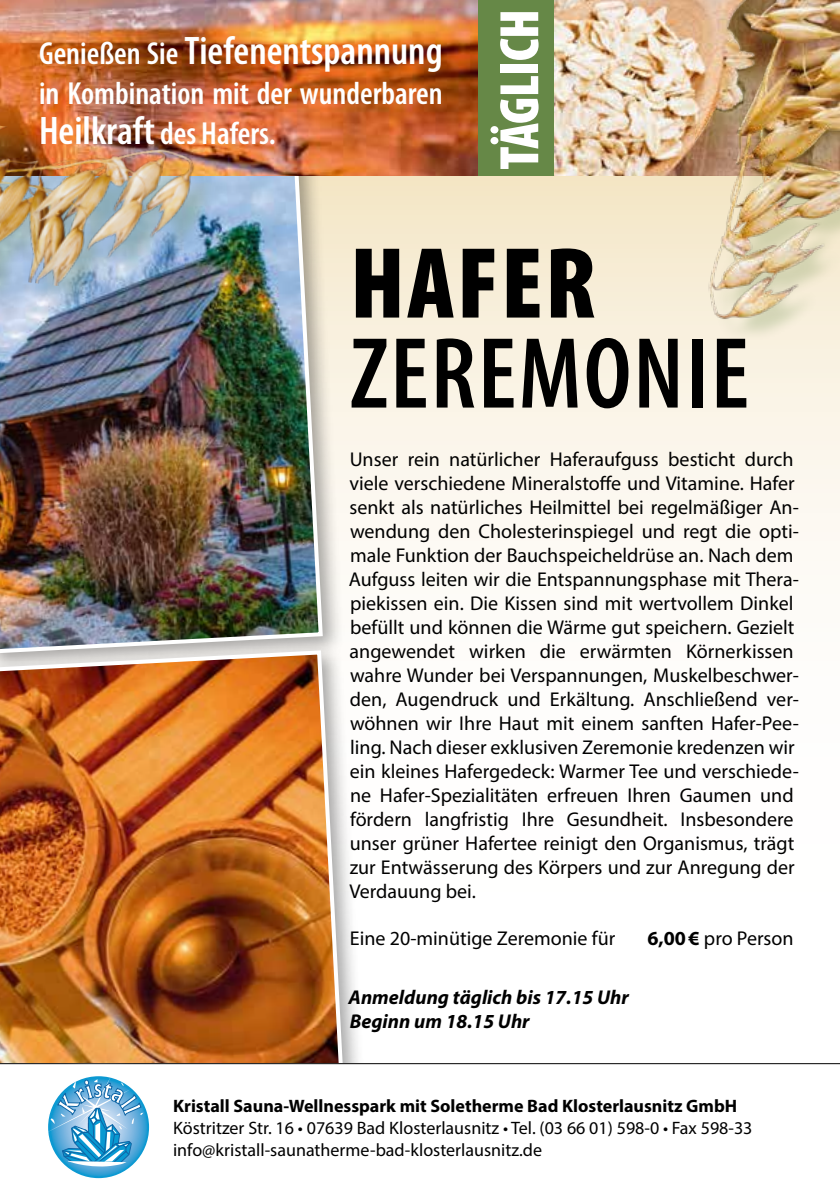
<style>
.page{position:relative;width:840px;height:1191px;background:#fff}
.page>*{position:absolute;margin:0;border:0;box-sizing:border-box;transform-origin:0 0}
.t1{font:600 condensed 102px "Myriad Pro";letter-spacing:.02em;color:#000}
.t2{font:900 condensed 102px "Myriad Pro";letter-spacing:.02em;color:#000}
.t3{font:900 condensed 56px "Myriad Pro";letter-spacing:-.01em;color:#fff}
.t4{font:600 condensed 40px "Myriad Pro";color:#fff}
.t5{font:600 condensed 32px/40px "Myriad Pro";color:#fff}
.t6{font:20px/24px "Myriad Pro";color:#000}
.t7{font:italic 700 20px/24px "Myriad Pro";color:#000}
.t8{font:18px/21.6px "Myriad Pro";color:#000}
.t9{font:700 18px "Myriad Pro";color:#000}
.s1{font-size:32px}
.s2{font-size:40px}
.s3{font-weight:700}
</style>
<div class="page">
<svg style="left:344px;top:176px;width:495px;height:385px"></svg>
<div style="left:0;top:145px;width:344px;height:530px;background:#000;opacity:.35"></div>
<img style="left:0;top:176px;width:325px;height:466px">
<div style="left:0;top:642px;width:369px;height:549px;background:#000;opacity:.35"></div>
<img style="left:0;top:648px;width:350px;height:415px">
<svg style="left:0;top:1063px;width:839px;height:128px"></svg>
<div style="left:25px;top:1053px;width:147px;height:138px;background:#fff;opacity:.75"></div>
<svg style="left:47px;top:1075px;width:103px;height:104px"></svg>
<svg style="left:45px;top:1076px;width:98px;height:90px"></svg>
<img style="left:0;top:0;width:478px;height:176px">
<img style="left:553px;top:0;width:141px;height:176px">
<div style="left:478px;top:0;width:75px;height:176px;background:#668847"></div>
<img style="left:694px;top:0;width:145px;height:377px">
<img style="left:0;top:126px;width:254px;height:182px">
<h3 class="t4" style="left:39px;top:26px;width:405px"><span class="s1">Genießen Sie</span> Tiefenentspannung</h3>
<h3 class="t5" style="left:39px;top:73px;width:405px">in Kombination mit der wunderbaren<br><span class="s2">Heilkraft</span> des Hafers.</h3>
<h2 class="t3" style="left:483px;top:169px;width:162px;rotate:-90deg">TÄGLICH</h2>
<h1 class="t2" style="left:350px;top:218px;width:247px">HAFER</h1>
<h1 class="t1" style="left:350px;top:311px;width:400px">ZEREMONIE</h1>
<p class="t6" style="left:348px;top:447px;width:451px">Unser rein natürlicher Haferaufguss besticht durch viele verschiedene Mineralstoffe und Vitamine. Hafer senkt als natürliches Heilmittel bei regelmäßiger An&shy;wendung den Cholesterinspiegel und regt die opti&shy;male Funktion der Bauchspeicheldrüse an. Nach dem Aufguss leiten wir die Entspannungsphase mit Thera&shy;piekissen ein. Die Kissen sind mit wertvollem Dinkel befüllt und können die Wärme gut speichern. Gezielt angewendet wirken die erwärmten Körnerkissen wahre Wunder bei Verspannungen, Muskelbeschwer&shy;den, Augendruck und Erkältung. Anschließend ver&shy;wöhnen wir Ihre Haut mit einem sanften Hafer-Pee&shy;ling. Nach dieser exklusiven Zeremonie kredenzen wir ein kleines Hafergedeck: Warmer Tee und verschiede&shy;ne Hafer-Spezialitäten erfreuen Ihren Gaumen und fördern langfristig Ihre Gesundheit. Insbesondere unser grüner Hafertee reinigt den Organismus, trägt zur Entwässerung des Körpers und zur Anregung der Verdauung bei.</p>
<p class="t6" style="left:350px;top:925px;width:267px">Eine 20-minütige Zeremonie für</p>
<p class="t6" style="left:647px;top:925px;width:147px"><span class="s3">6,00€</span> pro Person</p>
<p class="t7" style="left:348px;top:984px;width:281px">Anmeldung täglich bis 17.15 Uhr<br>Beginn um 18.15 Uhr</p>
<p class="t9" style="left:173px;top:1094px;width:565px">Kristall Sauna-Wellnesspark mit Soletherme Bad Klosterlausnitz GmbH</p>
<p class="t8" style="left:173px;top:1116px;width:580px">Köstritzer Str. 16 • 07639 Bad Klosterlausnitz • Tel. (03 66 01) 598-0 • Fax 598-33 info@kristall-saunatherme-bad-klosterlausnitz.de</p>
</div>
